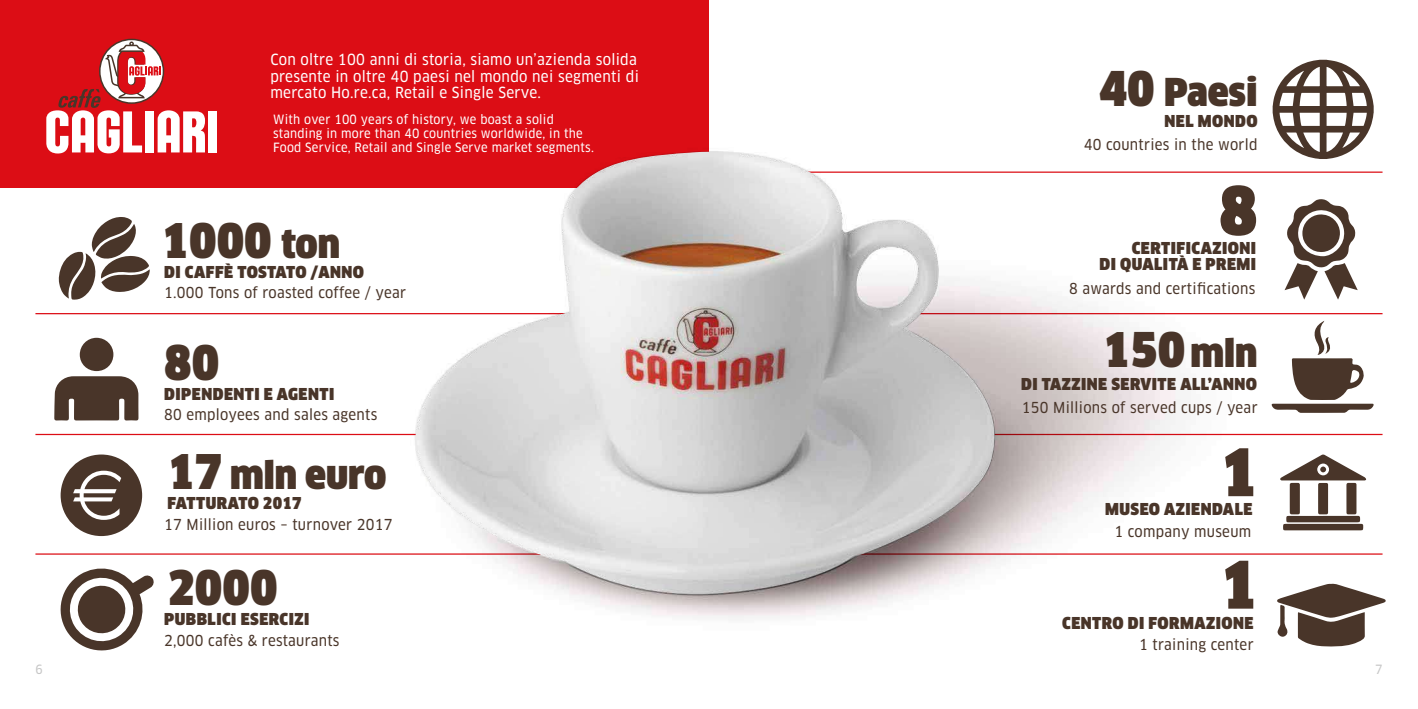
<style>
.page{position:relative;width:1418px;height:709px;background:#fff}
.page>*{position:absolute;margin:0;border:0;box-sizing:border-box;transform-origin:0 0}
.t1{font:65.5px "Clan Pro Narr Ultra";color:#493529}
.t2{font:64px "Clan Pro Narr Ultra";color:#493529}
.t3{font:46.75px "Clan Pro Narr Ultra";color:#493529}
.t4{font:37.5px "Clan Pro Narr Ultra";color:#493529}
.t5{font:16px/16.2px "Clan Pro Narr Ultra";letter-spacing:.03em;color:#493529;text-align:right}
.t6{font:15px/16.2px "Clan Pro Narr News";letter-spacing:.02em;color:#fff}
.t7{font:14.75px "Clan Pro Narr News";letter-spacing:.02em;color:#493529}
.t8{font:12.5px/13.8px "Clan Pro Narr News";letter-spacing:.02em;color:#fff}
.t9{font:12.5px "Clan Pro Narr News";color:#c6c6c6}
.s1{font-size:37.5px}
.s2{font-size:46.75px}
</style>
<div class="page">
<img style="left:406px;top:151px;width:980px;height:496px">
<div style="left:0;top:0;width:709px;height:188px;background:#dc0d15"></div>
<div style="left:208px;top:111px;width:9px;height:41px;background:#fff"></div>
<svg style="left:46px;top:39px;width:159px;height:115px"></svg>
<svg style="left:1280px;top:454px;width:86px;height:76px"></svg>
<svg style="left:1271px;top:321px;width:102px;height:92px"></svg>
<svg style="left:1276px;top:583px;width:109px;height:63px"></svg>
<svg style="left:54px;top:376px;width:84px;height:44px;background:#5d4b40"></svg>
<div style="left:80px;top:338px;width:33px;height:33px;background:#493529;border-radius:50%"></div>
<svg style="left:1284px;top:199px;width:73px;height:100px"></svg>
<svg style="left:1272px;top:60px;width:101px;height:99px"></svg>
<svg style="left:58px;top:217px;width:92px;height:83px"></svg>
<div style="left:61px;top:454px;width:81px;height:82px;background:#493529;border-radius:50%"></div>
<svg style="left:73px;top:470px;width:48px;height:50px"></svg>
<svg style="left:60px;top:568px;width:94px;height:83px"></svg>
<hr style="left:35px;top:313px;width:539px;height:1px;background:#dc0d15">
<hr style="left:803px;top:171px;width:579px;height:2px;background:#dc0d15">
<hr style="left:878px;top:313px;width:504px;height:1px;background:#dc0d15">
<hr style="left:836px;top:434px;width:546px;height:1px;background:#dc0d15">
<hr style="left:755px;top:553px;width:627px;height:1px;background:#dc0d15">
<hr style="left:35px;top:434px;width:504px;height:1px;background:#dc0d15">
<hr style="left:35px;top:553px;width:629px;height:1px;background:#dc0d15">
<img style="left:415px;top:152px;width:595px;height:450px">
<p class="t6" style="left:270px;top:52px;width:370px">Con oltre 100 anni di storia, siamo un’azienda solida presente in oltre 40 paesi nel mondo nei segmenti di mercato Ho.re.ca, Retail e Single Serve.</p>
<p class="t8" style="left:273px;top:113px;width:322px">With over 100 years of history, we boast a solid standing in more than 40 countries worldwide, in the<br>Food Service, Retail and Single Serve market segments.</p>
<h3 class="t3" style="left:162px;top:213px;width:180px">1000 <span class="s1">ton</span></h3>
<p class="t5" style="left:164px;top:264px;width:201px">DI CAFFÈ TOSTATO /ANNO</p>
<p class="t7" style="left:164px;top:284px;width:243px">1.000 Tons of roasted coffee / year</p>
<h3 class="t3" style="left:164px;top:336px;width:57px">80</h3>
<p class="t7" style="left:164px;top:406px;width:215px">80 employees and sales agents</p>
<p class="t5" style="left:164px;top:386px;width:172px">DIPENDENTI E AGENTI</p>
<h3 class="t4" style="left:167px;top:453px;width:220px"><span class="s2">17</span> mln euro</h3>
<p class="t5" style="left:167px;top:495px;width:136px">FATTURATO 2017</p>
<p class="t7" style="left:164px;top:515px;width:230px">17 Million euros – turnover 2017</p>
<h3 class="t3" style="left:167px;top:561px;width:112px">2000</h3>
<p class="t5" style="left:164px;top:611px;width:146px">PUBBLICI ESERCIZI</p>
<p class="t7" style="left:164px;top:632px;width:177px">2,000 cafès &amp; restaurants</p>
<h3 class="t4" style="left:1099px;top:70px;width:160px"><span class="s2">40</span> Paesi</h3>
<p class="t5" style="left:1164px;top:113px;width:95px">NEL MONDO</p>
<p class="t7" style="left:1083px;top:135px;width:175px">40 countries in the world</p>
<h1 class="t1" style="left:1218px;top:173px;width:40px">8</h1>
<p class="t5" style="left:1099px;top:240px;width:158px">CERTIFICAZIONI<br>DI QUALITÀ E PREMI</p>
<p class="t7" style="left:1069px;top:280px;width:188px">8 awards and certifications</p>
<h3 class="t3" style="left:1102px;top:323px;width:156px">150<span class="s1">mln</span></h3>
<p class="t5" style="left:1021px;top:376px;width:237px">DI TAZZINE SERVITE ALL’ANNO</p>
<p class="t7" style="left:1021px;top:399px;width:237px">150 Millions of served cups / year</p>
<h2 class="t2" style="left:1219px;top:435px;width:39px">1</h2>
<p class="t7" style="left:1114px;top:523px;width:138px">1 company museum</p>
<p class="t5" style="left:1105px;top:501px;width:149px">MUSEO AZIENDALE</p>
<h2 class="t2" style="left:1219px;top:548px;width:39px">1</h2>
<p class="t5" style="left:1062px;top:615px;width:193px">CENTRO DI FORMAZIONE</p>
<p class="t7" style="left:1139px;top:635px;width:116px">1 training center</p>
<p class="t9" style="left:35px;top:661px;width:9px">6</p>
<p class="t9" style="left:1375px;top:661px;width:9px">7</p>
</div>
